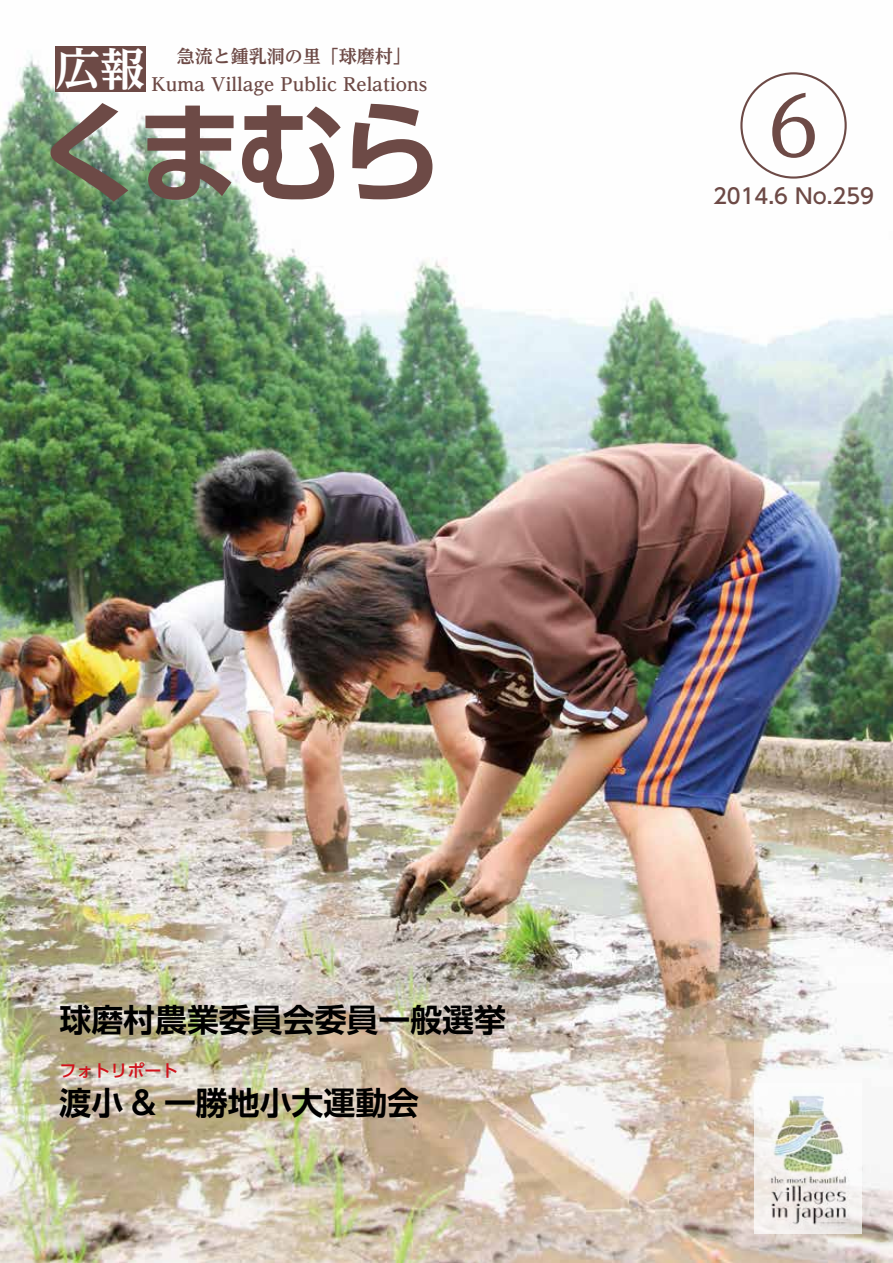
<style>
.page{position:relative;width:893px;height:1263px;background:#fff}
.page>*{position:absolute;margin:0;border:0;box-sizing:border-box;transform-origin:0 0}
.t1{font:700 111px "UD Shin Go Pro De";color:#6d4a46}
.t2{font:500 81.9px "UD Reimin Pro";color:#6d4a46}
.t3{font:700 45px "UD Reimin Pro";color:#fff}
.t4{font:700 31.95px "UD Shin Go Pro De";color:#000}
.t5{font:500 21px "UD Shin Go Pro";color:#6d4a46}
.t6{font:700 18px "UD Reimin Pro";color:#6d4a46}
.t7{font:500 16.95px "UD Shin Go Pro";color:#d0121b}
</style>
<div class="page">
<img style="left:0;top:46px;width:893px;height:1217px">
<div style="left:55px;top:47px;width:90px;height:45px;background:#6d4a46"></div>
<div style="left:740px;top:72px;width:107px;height:107px;border:2px solid #6d4a46;border-radius:50%"></div>
<img style="left:755px;top:1083px;width:106px;height:150px">
<h3 class="t3" style="left:55px;top:33px;width:91px">広報</h3>
<p class="t6" style="left:177px;top:41px;width:236px">急流と鍾乳洞の里「球磨村「</p>
<p class="t6" style="left:152px;top:69px;width:277px">Kuma Village Public Relations</p>
<h1 class="t1" style="left:34px;top:63px;width:412px">くまむら</h1>
<h2 class="t2" style="left:753px;top:59px;width:83px">６</h2>
<p class="t5" style="left:713px;top:179px;width:163px">2014.6 No.259</p>
<h3 class="t4" style="left:60px;top:993px;width:448px">球磨村農業委員会委員一般選挙</h3>
<p class="t7" style="left:60px;top:1057px;width:121px">フォトリポート</p>
<h3 class="t4" style="left:60px;top:1076px;width:361px">渡小 &amp; 一勝地小大運動会</h3>
</div>
